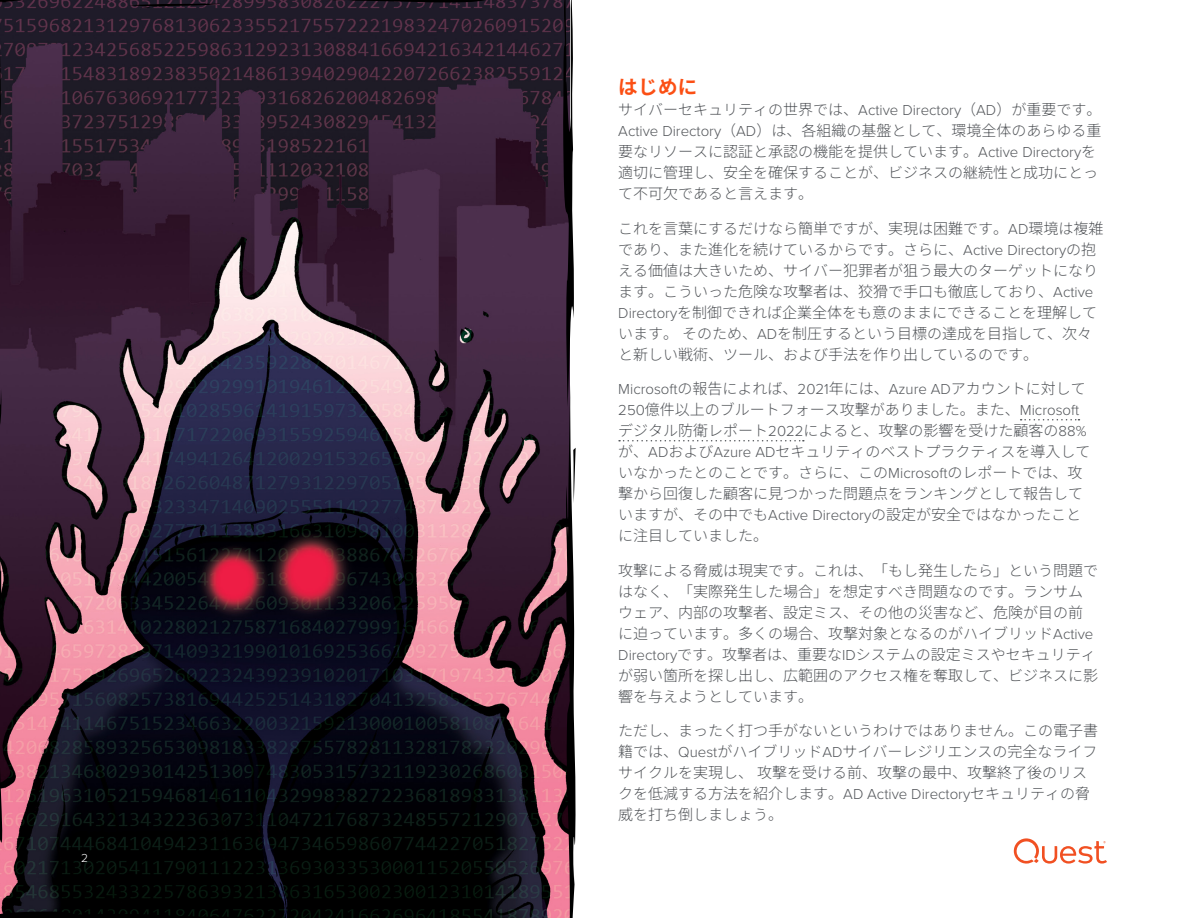
<style>
.page{position:relative;width:1188px;height:918px;background:#fff}
.page>*{position:absolute;margin:0;border:0;box-sizing:border-box;transform-origin:0 0}
.Section_Heading_1{font:700 19.5px "Noto Sans JP";color:#fb4f14}
.Body{font:300 15px/21px "Noto Sans JP";color:#53565a}
.t1{font:300 12px "Proxima Nova";color:#fff}
.s1{font-family:"Proxima Nova"}
</style>
<div class="page">
<img style="left:492px;top:0;width:69px;height:351px">
<svg style="left:1014px;top:838px;width:93px;height:26px"></svg>
<svg style="left:1021px;top:419px;width:58px;height:1px"></svg>
<svg style="left:619px;top:440px;width:185px;height:1px"></svg>
<svg style="left:0;top:351px;width:561px;height:567px;background:#312430"></svg>
<svg style="left:0;top:0;width:492px;height:426px;background:#412e42"></svg>
<svg style="left:0;top:511px;width:1px;height:110px"></svg>
<svg style="left:129px;top:3px;width:92px;height:5px"></svg>
<svg style="left:561px;top:0;width:15px;height:918px;background:#56444d"></svg>
<p class="t1" style="left:81px;top:849px;width:8px">2</p>
<p class="Section_Heading_1" style="left:618px;top:76px;width:81px">はじめに</p>
<p class="Body" style="left:618px;top:100px;width:485px">サイバーセキュリティの世界では、<span class="s1">Active Directory</span>（<span class="s1">AD</span>）が重要です。<span class="s1">Active Directory</span>（<span class="s1">AD</span>）は、各組織の基盤として、環境全体のあらゆる重要なリソースに認証と承認の機能を提供しています。<span class="s1">Active Directory</span>を適切に管理し、安全を確保することが、ビジネスの継続性と成功にとって不可欠であると言えます。</p>
<p class="Body" style="left:618px;top:218px;width:487px">これを言葉にするだけなら簡単ですが、実現は困難です。<span class="s1">AD</span>環境は複雑であり、また進化を続けているからです。さらに、<span class="s1">Active Directory</span>の抱える価値は大きいため、サイバー犯罪者が狙う最大のターゲットになります。こういった危険な攻撃者は、狡猾で手口も徹底しており、<span class="s1">Active Directory</span>を制御できれば企業全体をも意のままにできることを理解しています。そのため、<span class="s1">AD</span>を制圧するという目標の達成を目指して、次々と新しい戦術、ツール、および手法を作り出しているのです。</p>
<p class="Body" style="left:618px;top:379px;width:474px"><span class="s1">Microsoft</span>の報告によれば、<span class="s1">2021</span>年には、<span class="s1">Azure AD</span>アカウントに対して<span class="s1">250</span>億件以上のブルートフォース攻撃がありました。また、<span class="s1">Microsoft</span>デジタル防衛レポート<span class="s1">2022</span>によると、攻撃の影響を受けた顧客の<span class="s1">88%</span>が、<span class="s1">AD</span>および<span class="s1">Azure AD</span>セキュリティのベストプラクティスを導入していなかったとのことです。さらに、この<span class="s1">Microsoft</span>のレポートでは、攻撃から回復した顧客に見つかった問題点をランキングとして報告していますが、その中でも<span class="s1">Active Directory</span>の設定が安全ではなかったことに注目していました。</p>
<p class="Body" style="left:618px;top:560px;width:481px">攻撃による脅威は現実です。これは、「もし発生したら」という問題ではなく、「実際発生した場合」を想定すべき問題なのです。ランサムウェア、内部の攻撃者、設定ミス、その他の災害など、危険が目の前に迫っています。多くの場合、攻撃対象となるのがハイブリッド<span class="s1">Active Directory</span>です。攻撃者は、重要な<span class="s1">ID</span>システムの設定ミスやセキュリティが弱い箇所を探し出し、広範囲のアクセス権を奪取して、ビジネスに影響を与えようとしています。</p>
<p class="Body" style="left:618px;top:721px;width:481px">ただし、まったく打つ手がないというわけではありません。この電子書籍では、<span class="s1">Quest</span>がハイブリッド<span class="s1">AD</span>サイバーレジリエンスの完全なライフサイクルを実現し、攻撃を受ける前、攻撃の最中、攻撃終了後のリスクを低減する方法を紹介します。<span class="s1">AD Active Directory</span>セキュリティの脅威を打ち倒しましょう。</p>
</div>
